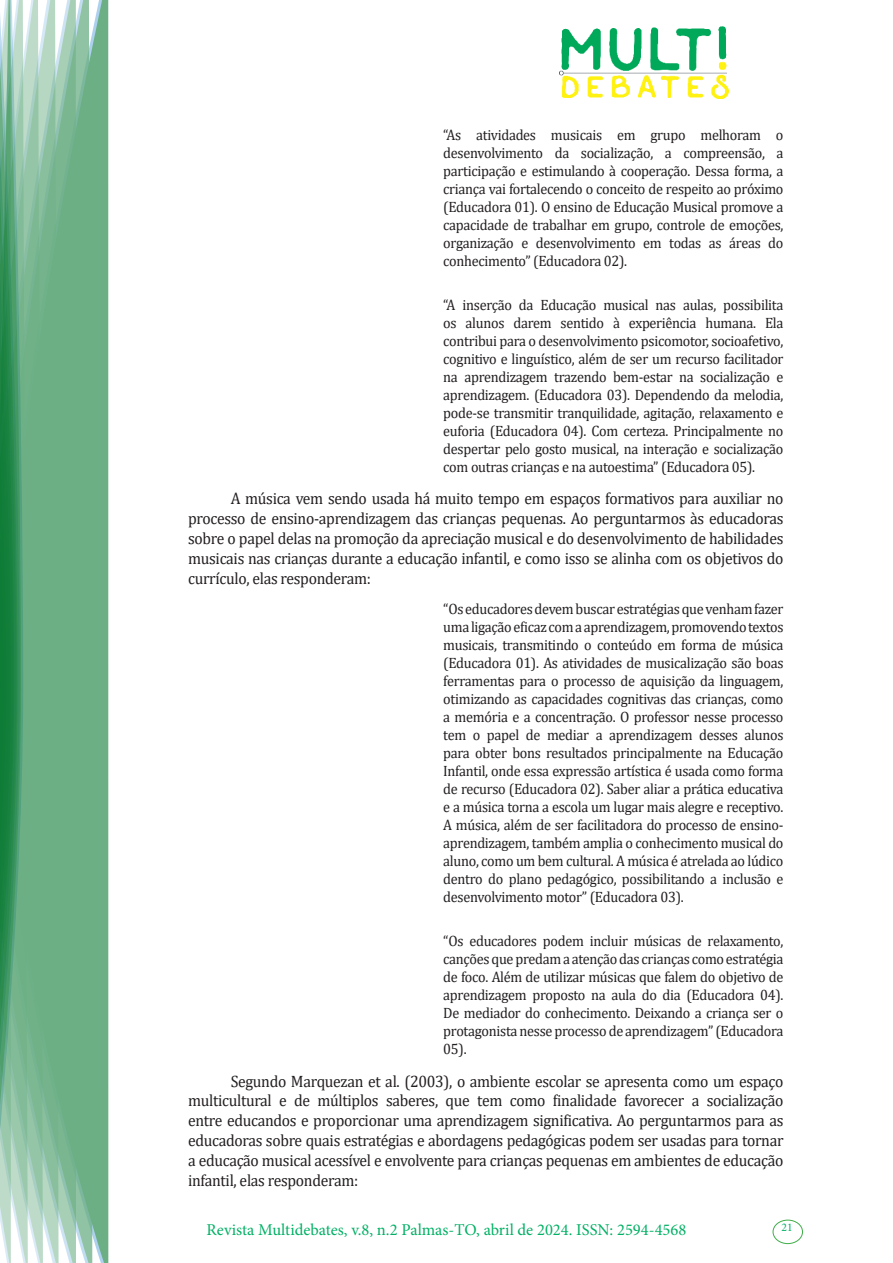
<style>
.page{position:relative;width:893px;height:1263px;background:#fff}
.page>*{position:absolute;margin:0;border:0;box-sizing:border-box;transform-origin:0 0}
.texto{font:16.5px/19.8px "Cambria";letter-spacing:-.02em;color:#231f20;text-align:justify;scale:.95 1}
.t1{font:16.5px "Minion Pro";color:#00b064}
.citacao{font:15px/18px "Cambria";letter-spacing:-.02em;color:#231f20;text-align:justify;scale:.95 1}
.t2{font:11.7px "Minion Pro";color:#00b064}
</style>
<div class="page">
<img style="left:559px;top:26px;width:169px;height:72px">
<div style="left:95px;top:0;width:14px;height:1263px;background:#6caf84"></div>
<svg style="left:79px;top:0;width:16px;height:1263px;background:#71b289"></svg>
<svg style="left:62px;top:0;width:17px;height:1263px;background:#75b48c"></svg>
<svg style="left:45px;top:0;width:17px;height:1263px;background:#7cb792"></svg>
<svg style="left:30px;top:0;width:15px;height:1263px;background:#80ba96"></svg>
<svg style="left:0;top:0;width:30px;height:1263px;background:#61a97f"></svg>
<div style="left:772px;top:1219px;width:31px;height:25px;border:1px solid #40ae49;border-radius:50%"></div>
<p class="citacao" style="left:443px;top:126px;width:360px">“As atividades musicais em grupo melhoram o desenvolvimento da socialização, a compreensão, a participação e estimulando à cooperação. Dessa forma, a criança vai fortalecendo o conceito de respeito ao próximo (Educadora 01). O ensino de Educação Musical promove a capacidade de trabalhar em grupo, controle de emoções, organização e desenvolvimento em todas as áreas do conhecimento” (Educadora 02).</p>
<p class="citacao" style="left:443px;top:296px;width:360px">“A inserção da Educação musical nas aulas, possibilita os alunos darem sentido à experiência humana. Ela contribui para o desenvolvimento psicomotor, socioafetivo, cognitivo e linguístico, além de ser um recurso facilitador na aprendizagem trazendo bem-estar na socialização e aprendizagem. (Educadora 03). Dependendo da melodia, pode-se transmitir tranquilidade, agitação, relaxamento e euforia (Educadora 04). Com certeza. Principalmente no despertar pelo gosto musical, na interação e socialização com outras crianças e na autoestima” (Educadora 05).</p>
<p class="texto" style="left:188px;top:489px;width:628px;text-indent:43px">A música vem sendo usada há muito tempo em espaços formativos para auxiliar no processo de ensino-aprendizagem das crianças pequenas. Ao perguntarmos às educadoras sobre o papel delas na promoção da apreciação musical e do desenvolvimento de habilidades musicais nas crianças durante a educação infantil, e como isso se alinha com os objetivos do currículo, elas responderam:</p>
<p class="citacao" style="left:443px;top:600px;width:360px">“Os educadores devem buscar estratégias que venham fazer uma ligação eficaz com a aprendizagem, promovendo textos musicais, transmitindo o conteúdo em forma de música (Educadora 01). As atividades de musicalização são boas ferramentas para o processo de aquisição da linguagem, otimizando as capacidades cognitivas das crianças, como a memória e a concentração. O professor nesse processo tem o papel de mediar a aprendizagem desses alunos para obter bons resultados principalmente na Educação Infantil, onde essa expressão artística é usada como forma de recurso (Educadora 02). Saber aliar a prática educativa e a música torna a escola um lugar mais alegre e receptivo.<br>A música, além de ser facilitadora do processo de ensino&shy;aprendizagem, também amplia o conhecimento musical do aluno, como um bem cultural. A música é atrelada ao lúdico dentro do plano pedagógico, possibilitando a inclusão e desenvolvimento motor” (Educadora 03).</p>
<p class="citacao" style="left:443px;top:932px;width:360px">“Os educadores podem incluir músicas de relaxamento, canções que predam a atenção das crianças como estratégia de foco. Além de utilizar músicas que falem do objetivo de aprendizagem proposto na aula do dia (Educadora 04).<br>De mediador do conhecimento. Deixando a criança ser o protagonista nesse processo de aprendizagem” (Educadora 05).</p>
<p class="texto" style="left:188px;top:1071px;width:628px;text-indent:43px">Segundo Marquezan et al. (2003), o ambiente escolar se apresenta como um espaço multicultural e de múltiplos saberes, que tem como finalidade favorecer a socialização entre educandos e proporcionar uma aprendizagem significativa. Ao perguntarmos para as educadoras sobre quais estratégias e abordagens pedagógicas podem ser usadas para tornar a educação musical acessível e envolvente para crianças pequenas em ambientes de educação infantil, elas responderam:</p>
<p class="t1" style="left:207px;top:1218px;width:481px">Revista Multidebates, v.8, n.2 Palmas-TO, abril de 2024. ISSN: 2594-4568</p>
<p class="t2" style="left:781px;top:1219px;width:13px">21</p>
</div>
